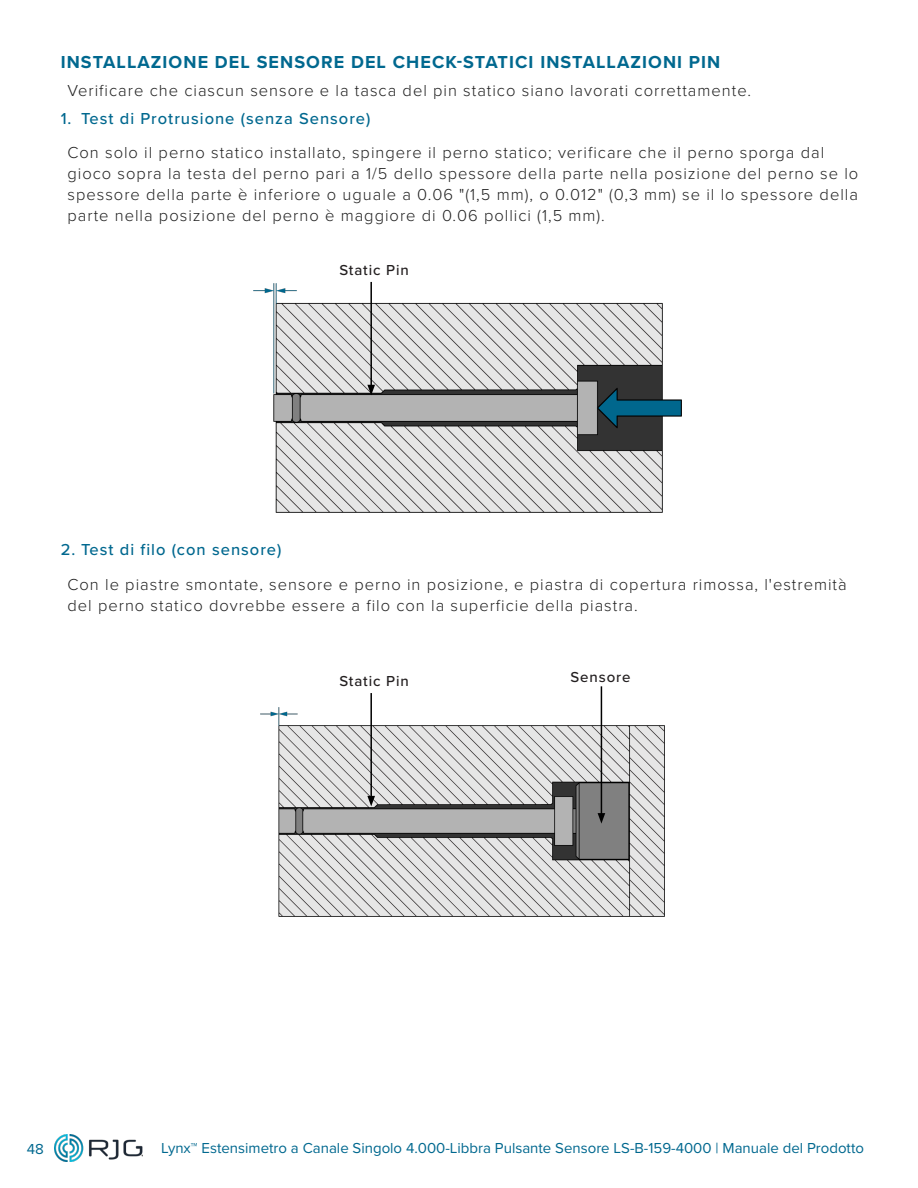
<style>
.page{position:relative;width:918px;height:1188px;background:#fff}
.page>*{position:absolute;margin:0;border:0;box-sizing:border-box;transform-origin:0 0}
.t1{font:700 18px "Proxima Nova";letter-spacing:.06em;color:#00688f}
.t2{font:300 16.5px/21px "Proxima Nova";letter-spacing:.06em;color:#212121}
.t3{font:500 16.5px "Proxima Nova";letter-spacing:.06em;color:#00688f}
.t4{font:15px "Proxima Nova";color:#00688f}
.t5{font:500 15px "Proxima Nova";letter-spacing:.06em;color:#231f20}
</style>
<div class="page">
<img style="left:54px;top:1134px;width:88px;height:27px">
<img style="left:253px;top:284px;width:428px;height:229px">
<img style="left:260px;top:707px;width:404px;height:209px">
<hr style="left:370px;top:282px;width:2px;height:105px;background:#000">
<svg style="left:367px;top:385px;width:8px;height:10px"></svg>
<hr style="left:370px;top:693px;width:2px;height:105px;background:#000">
<svg style="left:367px;top:796px;width:8px;height:10px"></svg>
<hr style="left:601px;top:686px;width:1px;height:129px;background:#000">
<svg style="left:598px;top:813px;width:7px;height:11px"></svg>
<p class="t1" style="left:61px;top:49px;width:661px">INSTALLAZIONE DEL SENSORE DEL CHECK-STATICI INSTALLAZIONI PIN</p>
<p class="t2" style="left:68px;top:79px;width:685px">Verificare che ciascun sensore e la tasca del pin statico siano lavorati correttamente.</p>
<p class="t3" style="left:61px;top:106px;width:311px">1. Test di Protrusione (senza Sensore)</p>
<p class="t2" style="left:68px;top:141px;width:792px">Con solo il perno statico installato, spingere il perno statico; verificare che il perno sporga dal gioco sopra la testa del perno pari a 1/5 dello spessore della parte nella posizione del perno se lo spessore della parte è inferiore o uguale a 0.06 "(1,5 mm), o 0.012" (0,3 mm) se il lo spessore della parte nella posizione del perno è maggiore di 0.06 pollici (1,5 mm).</p>
<p class="t5" style="left:339px;top:259px;width:71px">Static Pin</p>
<p class="t3" style="left:61px;top:537px;width:222px">2. Test di filo (con sensore)</p>
<p class="t2" style="left:68px;top:573px;width:781px">Con le piastre smontate, sensore e perno in posizione, e piastra di copertura rimossa, l'estremità del perno statico dovrebbe essere a filo con la superficie della piastra.</p>
<p class="t5" style="left:339px;top:670px;width:71px">Static Pin</p>
<p class="t5" style="left:571px;top:666px;width:62px">Sensore</p>
<p class="t4" style="left:27px;top:1137px;width:19px">48</p>
<p class="t4" style="left:161px;top:1136px;width:704px">Lynx™ Estensimetro a Canale Singolo 4.000-Libbra Pulsante Sensore LS‑B‑159‑4000 | Manuale del Prodotto</p>
</div>
